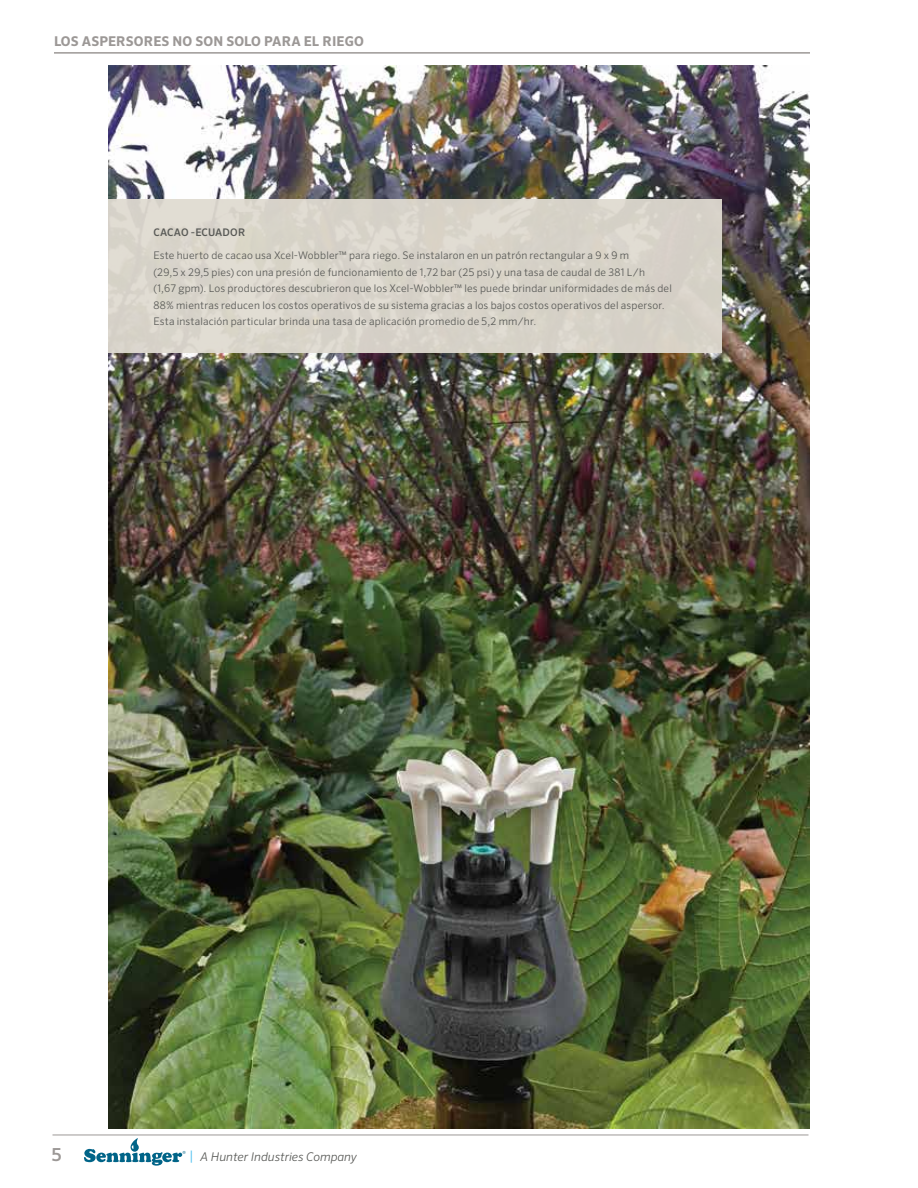
<style>
.page{position:relative;width:918px;height:1188px;background:#fff}
.page>*{position:absolute;margin:0;border:0;box-sizing:border-box;transform-origin:0 0}
.t1{font:500 18px "Sero Pro";color:#9c9896}
.t2{font:700 13.5px "Sero Pro";letter-spacing:.01em;color:#9c9896}
.t3{font:italic 300 12px "Sero Pro";color:#585956}
.t4{font:300 10.5px/16.5px "Sero Pro";letter-spacing:.015em;color:#585956}
.t5{font:500 10.5px "Sero Pro";letter-spacing:.015em;color:#585956}
.s1{font-style:normal;font-size:13.5px;color:#4cc0ef}
</style>
<div class="page">
<svg style="left:84px;top:1138px;width:102px;height:28px"></svg>
<hr style="left:52px;top:1135px;width:756px;height:1px;background:#9c9896">
<hr style="left:54px;top:52px;width:756px;height:2px;background:#9c9896">
<img style="left:108px;top:66px;width:702px;height:1063px">
<div style="left:108px;top:200px;width:613px;height:153px;background:#d7d3c8"></div>
<p class="t2" style="left:54px;top:33px;width:311px">LOS ASPERSORES NO SON SOLO PARA EL RIEGO</p>
<p class="t5" style="left:153px;top:226px;width:93px">CACAO -ECUADOR</p>
<p class="t4" style="left:153px;top:247px;width:520px">Este huerto de cacao usa Xcel-Wobbler™ para riego. Se instalaron en un patrón rectangular a 9 x 9 m<br>(29,5 x 29,5 pies) con una presión de funcionamiento de 1,72 bar (25 psi) y una tasa de caudal de 381 L/h<br>(1,67 gpm). Los productores descubrieron que los Xcel-Wobbler™ les puede brindar uniformidades de más del 88% mientras reducen los costos operativos de su sistema gracias a los bajos costos operativos del aspersor.<br>Esta instalación particular brinda una tasa de aplicación promedio de 5,2 mm/hr.</p>
<h1 class="t1" style="left:52px;top:1144px;width:11px">5</h1>
<p class="t3" style="left:189px;top:1149px;width:169px"><span class="s1">|</span> A Hunter Industries Company</p>
</div>
